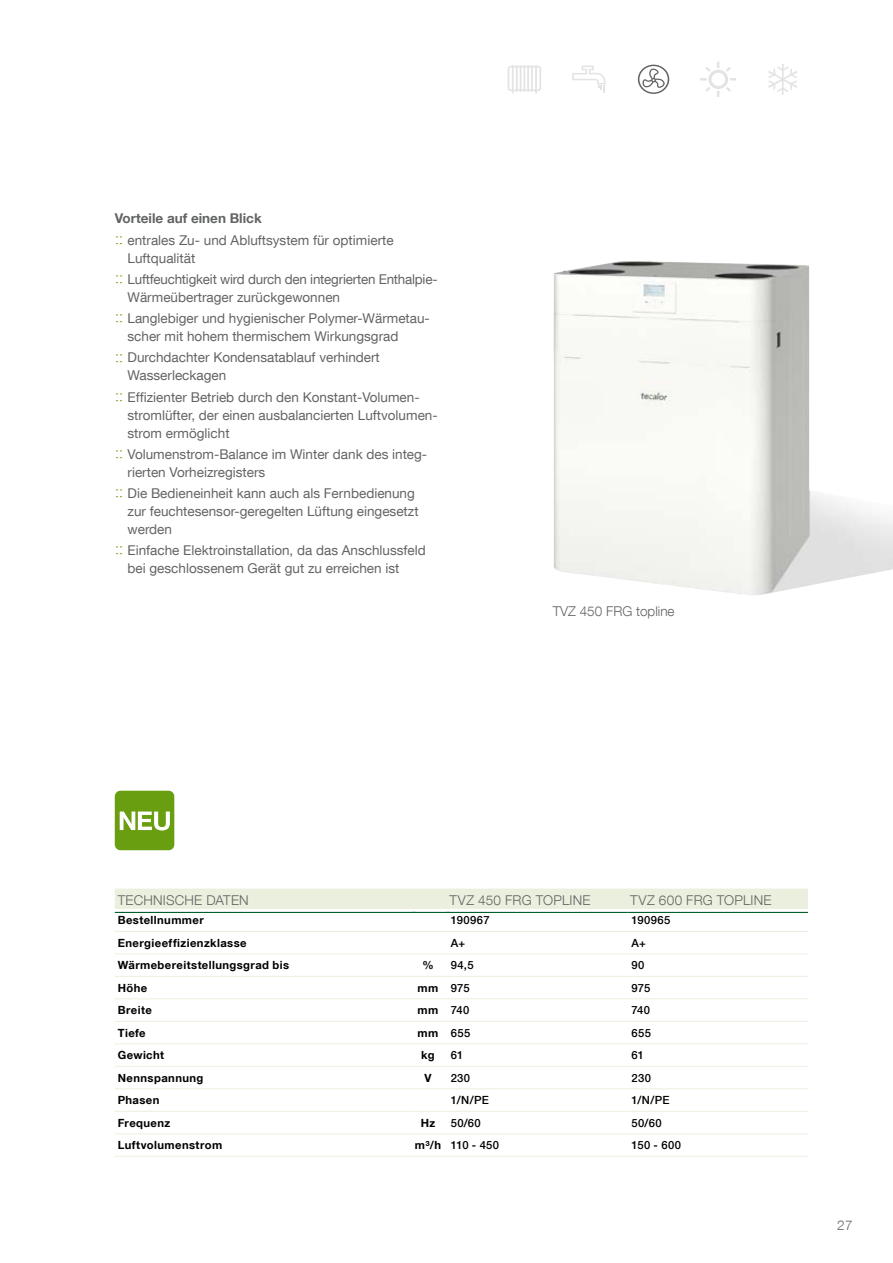
<style>
.page{position:relative;width:893px;height:1263px;background:#fff}
.page>*{position:absolute;margin:0;border:0;box-sizing:border-box;transform-origin:0 0}
.t1{font:13.5px/18px "Helvetica Neue LT Com";color:#626463}
.t2{font:300 13.5px "Helvetica Neue LT Com";letter-spacing:.015em;color:#626463}
.t3{font:700 11.25px "Helvetica Neue LT Com";letter-spacing:.035em;color:#000}
.t4{font:500 11.25px "Helvetica Neue LT Com";letter-spacing:.03em;color:#000}
.s1{font-weight:700}
.s2{font-family:"Times New Roman";font-size:16.5px;color:#699e11}
</style>
<div class="page">
<img style="left:554px;top:261px;width:339px;height:334px">
<svg style="left:508px;top:65px;width:33px;height:28px"></svg>
<svg style="left:638px;top:65px;width:31px;height:29px"></svg>
<svg style="left:768px;top:64px;width:29px;height:31px"></svg>
<svg style="left:572px;top:66px;width:34px;height:27px"></svg>
<svg style="left:700px;top:62px;width:36px;height:35px"></svg>
<div style="left:115px;top:791px;width:59px;height:59px;background:#699e11;border-radius:6px"></div>
<svg style="left:120px;top:811px;width:50px;height:19px"></svg>
<div style="left:115px;top:889px;width:693px;height:20px;background:#ebefde"></div>
<hr style="left:115px;top:1043px;width:297px;height:1px;background:#ebefde">
<hr style="left:412px;top:1043px;width:34px;height:1px;background:#ebefde">
<hr style="left:446px;top:1043px;width:181px;height:1px;background:#ebefde">
<hr style="left:627px;top:1043px;width:181px;height:1px;background:#ebefde">
<hr style="left:115px;top:1066px;width:297px;height:1px;background:#ebefde">
<hr style="left:412px;top:1066px;width:34px;height:1px;background:#ebefde">
<hr style="left:446px;top:1066px;width:181px;height:1px;background:#ebefde">
<hr style="left:627px;top:1066px;width:181px;height:1px;background:#ebefde">
<hr style="left:115px;top:1088px;width:297px;height:1px;background:#ebefde">
<hr style="left:412px;top:1088px;width:34px;height:1px;background:#ebefde">
<hr style="left:446px;top:1088px;width:181px;height:1px;background:#ebefde">
<hr style="left:627px;top:1088px;width:181px;height:1px;background:#ebefde">
<hr style="left:115px;top:1111px;width:297px;height:1px;background:#ebefde">
<hr style="left:412px;top:1111px;width:34px;height:1px;background:#ebefde">
<hr style="left:446px;top:1111px;width:181px;height:1px;background:#ebefde">
<hr style="left:627px;top:1111px;width:181px;height:1px;background:#ebefde">
<hr style="left:115px;top:1133px;width:297px;height:1px;background:#ebefde">
<hr style="left:115px;top:1156px;width:297px;height:1px;background:#ebefde">
<hr style="left:412px;top:1133px;width:34px;height:1px;background:#ebefde">
<hr style="left:412px;top:1156px;width:34px;height:1px;background:#ebefde">
<hr style="left:446px;top:1133px;width:181px;height:1px;background:#ebefde">
<hr style="left:446px;top:1156px;width:181px;height:1px;background:#ebefde">
<hr style="left:627px;top:1133px;width:181px;height:1px;background:#ebefde">
<hr style="left:627px;top:1156px;width:181px;height:1px;background:#ebefde">
<hr style="left:115px;top:931px;width:297px;height:1px;background:#ebefde">
<hr style="left:412px;top:931px;width:34px;height:1px;background:#ebefde">
<hr style="left:446px;top:931px;width:181px;height:1px;background:#ebefde">
<hr style="left:627px;top:931px;width:181px;height:1px;background:#ebefde">
<hr style="left:115px;top:953px;width:297px;height:1px;background:#ebefde">
<hr style="left:412px;top:953px;width:34px;height:1px;background:#ebefde">
<hr style="left:446px;top:953px;width:181px;height:1px;background:#ebefde">
<hr style="left:627px;top:953px;width:181px;height:1px;background:#ebefde">
<hr style="left:115px;top:976px;width:297px;height:1px;background:#ebefde">
<hr style="left:412px;top:976px;width:34px;height:1px;background:#ebefde">
<hr style="left:446px;top:976px;width:181px;height:1px;background:#ebefde">
<hr style="left:627px;top:976px;width:181px;height:1px;background:#ebefde">
<hr style="left:115px;top:998px;width:297px;height:1px;background:#ebefde">
<hr style="left:412px;top:998px;width:34px;height:1px;background:#ebefde">
<hr style="left:446px;top:998px;width:181px;height:1px;background:#ebefde">
<hr style="left:627px;top:998px;width:181px;height:1px;background:#ebefde">
<hr style="left:115px;top:1021px;width:297px;height:1px;background:#ebefde">
<hr style="left:412px;top:1021px;width:34px;height:1px;background:#ebefde">
<hr style="left:446px;top:1021px;width:181px;height:1px;background:#ebefde">
<hr style="left:627px;top:1021px;width:181px;height:1px;background:#ebefde">
<hr style="left:115px;top:912px;width:300px;height:1px;background:#00612d">
<hr style="left:412px;top:912px;width:37px;height:1px;background:#00612d">
<hr style="left:446px;top:912px;width:181px;height:1px;background:#00612d">
<hr style="left:627px;top:912px;width:181px;height:1px;background:#00612d">
<p class="t1" style="left:115px;top:206px;width:280px;line-height:22.2px"><span class="s1">Vorteile auf einen Blick<br></span><span class="s2">::</span> entrales Zu- und Abluftsystem für optimierte</p>
<p class="t1" style="left:115px;top:247px;width:324px;line-height:21.1px;text-indent:13px">Luftqualität<br><span class="s2">::</span> Luftfeuchtigkeit wird durch den integrierten Enthalpie-</p>
<p class="t1" style="left:115px;top:286px;width:317px;line-height:21.1px;text-indent:13px">Wärmeübertrager zurückgewonnen<br><span class="s2">::</span> Langlebiger und hygienischer Polymer-Wärmetau-</p>
<p class="t1" style="left:115px;top:325px;width:285px;line-height:21.1px;text-indent:13px">scher mit hohem thermischem Wirkungsgrad <span class="s2">::</span> Durchdachter Kondensatablauf verhindert</p>
<p class="t1" style="left:115px;top:365px;width:306px;line-height:21.1px;text-indent:13px">Wasserleckagen<br><span class="s2">::</span> Effizienter Betrieb durch den Konstant-Volumen-</p>
<p class="t1" style="left:128px;top:405px;width:312px">stromlüfter, der einen ausbalancierten Luftvolumen&shy;strom ermöglicht</p>
<p class="t1" style="left:128px;top:445px;width:301px;text-indent:-13px"><span class="s2">::</span> Volumenstrom-Balance im Winter dank des integ&shy;rierten Vorheizregisters</p>
<p class="t1" style="left:128px;top:484px;width:293px;text-indent:-13px"><span class="s2">::</span> Die Bedieneinheit kann auch als Fernbedienung zur feuchtesensor-geregelten Lüftung eingesetzt werden</p>
<p class="t1" style="left:128px;top:541px;width:300px;text-indent:-13px"><span class="s2">::</span> Einfache Elektroinstallation, da das Anschlussfeld bei geschlossenem Gerät gut zu erreichen ist</p>
<p class="t2" style="left:553px;top:603px;width:123px">TVZ 450 FRG topline</p>
<p class="t2" style="left:118px;top:891px;width:132px">TECHNISCHE DATEN</p>
<p class="t2" style="left:449px;top:891px;width:143px">TVZ 450 FRG TOPLINE</p>
<p class="t2" style="left:630px;top:891px;width:143px">TVZ 600 FRG TOPLINE</p>
<p class="t3" style="left:118px;top:913px;width:88px">Bestellnummer</p>
<p class="t4" style="left:451px;top:913px;width:40px">190967</p>
<p class="t4" style="left:631px;top:913px;width:41px">190965</p>
<p class="t3" style="left:118px;top:935px;width:130px">Energieeffizienzklasse</p>
<p class="t4" style="left:451px;top:936px;width:16px">A+</p>
<p class="t4" style="left:631px;top:936px;width:16px">A+</p>
<p class="t3" style="left:118px;top:958px;width:173px">Wärmebereitstellungsgrad bis</p>
<p class="t3" style="left:422px;top:958px;width:13px">%</p>
<p class="t4" style="left:451px;top:958px;width:24px">94,5</p>
<p class="t4" style="left:631px;top:958px;width:15px">90</p>
<p class="t3" style="left:118px;top:980px;width:31px">Höhe</p>
<p class="t4" style="left:418px;top:981px;width:54px"><span class="s1">mm</span> 975</p>
<p class="t4" style="left:631px;top:981px;width:20px">975</p>
<p class="t3" style="left:118px;top:1003px;width:36px">Breite</p>
<p class="t4" style="left:418px;top:1003px;width:53px"><span class="s1">mm</span> 740</p>
<p class="t4" style="left:631px;top:1003px;width:20px">740</p>
<p class="t3" style="left:118px;top:1025px;width:29px">Tiefe</p>
<p class="t4" style="left:418px;top:1026px;width:54px"><span class="s1">mm</span> 655</p>
<p class="t4" style="left:631px;top:1026px;width:21px">655</p>
<p class="t3" style="left:118px;top:1048px;width:48px">Gewicht</p>
<p class="t3" style="left:421px;top:1048px;width:15px">kg</p>
<p class="t4" style="left:451px;top:1048px;width:14px">61</p>
<p class="t4" style="left:631px;top:1048px;width:14px">61</p>
<p class="t3" style="left:118px;top:1070px;width:87px">Nennspannung</p>
<p class="t3" style="left:424px;top:1070px;width:9px">V</p>
<p class="t4" style="left:451px;top:1071px;width:21px">230</p>
<p class="t4" style="left:631px;top:1071px;width:21px">230</p>
<p class="t3" style="left:118px;top:1093px;width:43px">Phasen</p>
<p class="t4" style="left:451px;top:1093px;width:40px">1/N/PE</p>
<p class="t4" style="left:631px;top:1093px;width:40px">1/N/PE</p>
<p class="t3" style="left:118px;top:1115px;width:54px">Frequenz</p>
<p class="t3" style="left:421px;top:1115px;width:16px">Hz</p>
<p class="t4" style="left:451px;top:1116px;width:32px">50/60</p>
<p class="t4" style="left:631px;top:1116px;width:32px">50/60</p>
<p class="t3" style="left:118px;top:1138px;width:106px">Luftvolumenstrom</p>
<p class="t4" style="left:415px;top:1138px;width:86px"><span class="s1">m³/h</span> 110 - 450</p>
<p class="t4" style="left:631px;top:1138px;width:51px">150 - 600</p>
<p class="t2" style="left:837px;top:1217px;width:17px">27</p>
</div>
